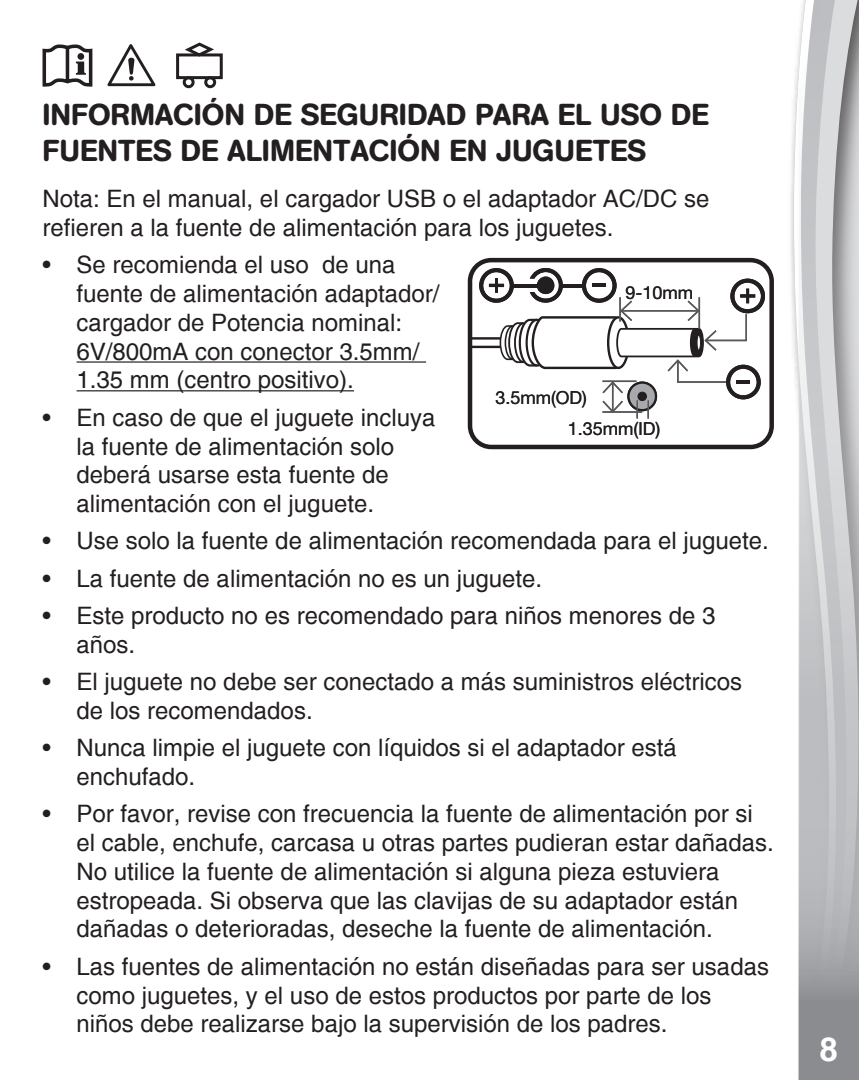
<style>
.page{position:relative;width:859px;height:1080px;background:#fff}
.page>*{position:absolute;margin:0;border:0;box-sizing:border-box;transform-origin:0 0}
.t1{font:700 33px "Helvetica";color:#fff}
.t2{font:500 30px/36px "AG Book Rounded";color:#231f20}
.t3{font:24px/28.8px "Helvetica";color:#231f20}
.t4{font:18px/30.9px "Helvetica 55 Roman";color:#231f20}
.s1{font-style:inherit}
</style>
<div class="page">
<div style="left:787px;top:0;width:72px;height:1080px;background:#231f20;opacity:.75"></div>
<svg style="left:793px;top:0;width:5px;height:1080px"></svg>
<svg style="left:798px;top:0;width:61px;height:1080px;background:#bebfc1"></svg>
<hr style="left:77px;top:361px;width:349px;height:2px;background:#231f20">
<hr style="left:77px;top:390px;width:277px;height:1px;background:#231f20">
<div style="left:176px;top:53px;width:47px;height:26px;border:3px solid #231f20"></div>
<div style="left:183px;top:76px;width:12px;height:12px;border:3px solid #231f20;border-radius:50%"></div>
<div style="left:204px;top:76px;width:12px;height:12px;border:3px solid #231f20;border-radius:50%"></div>
<svg style="left:181px;top:42px;width:37px;height:15px"></svg>
<svg style="left:42px;top:44px;width:51px;height:43px"></svg>
<svg style="left:107px;top:44px;width:48px;height:42px"></svg>
<svg style="left:473px;top:268px;width:292px;height:151px"></svg>
<div style="left:468px;top:258px;width:306px;height:191px;border:4px solid #231f20;border-radius:21px"></div>
<p class="t2" style="left:43px;top:97px;width:668px">INFORMACIÓN DE SEGURIDAD PARA EL USO DE<br>FUENTES DE ALIMENTACIÓN EN JUGUETES</p>
<p class="t3" style="left:43px;top:184px;width:668px">Nota: En el manual, el cargador USB o el adaptador AC/DC se refieren a la fuente de alimentación para los juguetes.</p>
<p class="t3" style="left:77px;top:251px;width:364px;text-indent:-34px">• Se recomienda el uso de una fuente de alimentación adaptador/ cargador de Potencia nominal:<br>6V/800mA con conector 3.5mm/<br>1.35 mm (centro positivo).</p>
<p class="t3" style="left:77px;top:403px;width:360px;text-indent:-34px">• En caso de que el juguete incluya la fuente de alimentación solo deberá usarse esta fuente de alimentación con el juguete.</p>
<p class="t3" style="left:43px;top:527px;width:728px">• Use solo la fuente de alimentación recomendada para el juguete.</p>
<p class="t3" style="left:43px;top:564px;width:501px">• La fuente de alimentación no es un juguete.</p>
<p class="t3" style="left:77px;top:601px;width:641px;text-indent:-34px">• Este producto no es recomendado para niños menores de 3 años.</p>
<p class="t3" style="left:77px;top:667px;width:667px;text-indent:-34px">• El juguete no debe ser conectado a más suministros eléctricos de los recomendados.</p>
<p class="t3" style="left:77px;top:734px;width:602px;text-indent:-34px">• Nunca limpie el juguete con líquidos si el adaptador está enchufado.</p>
<p class="t3" style="left:77px;top:800px;width:699px;text-indent:-34px">• Por favor, revise con frecuencia la fuente de alimentación por si el cable, enchufe, carcasa u otras partes pudieran estar dañadas.<br>No utilice la fuente de alimentación si alguna pieza estuviera estropeada. Si observa que las clavijas de su adaptador están dañadas o deterioradas, deseche la fuente de alimentación.</p>
<p class="t3" style="left:77px;top:952px;width:694px;text-indent:-34px">• Las fuentes de alimentación no están diseñadas para ser usadas como juguetes, y el uso de estos productos por parte de los niños debe realizarse bajo la supervisión de los padres.</p>
<p class="t4" style="left:625px;top:277px;width:69px">9-10mm</p>
<p class="t4" style="left:568px;top:382px;width:94px;text-indent:-73px">3.5mm(OD)<br>1.35mm(ID)</p>
<h1 class="t1" style="left:820px;top:1021px;width:25px">8 <sup>8</sup><span class="s1">8</span></h1>
</div>
